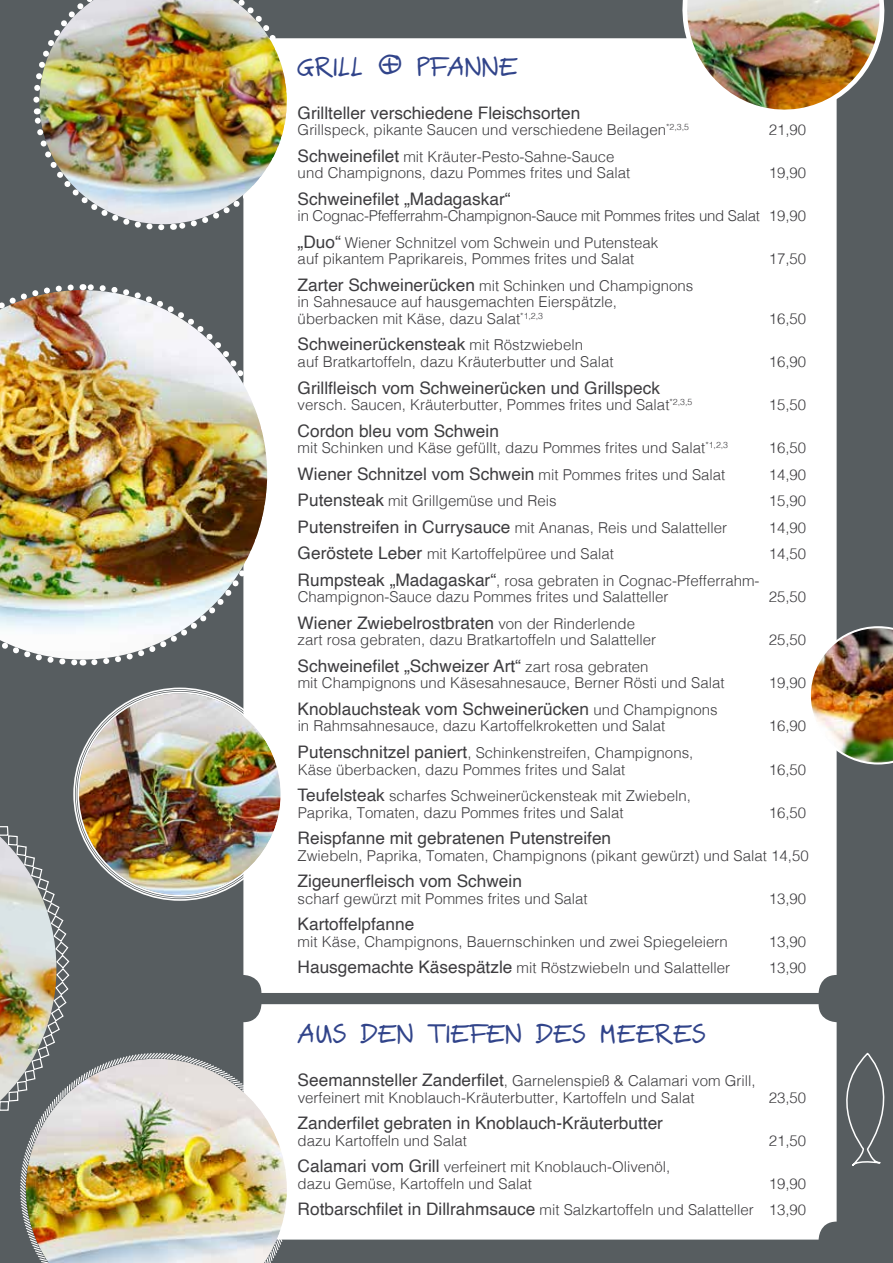
<style>
.page{position:relative;width:893px;height:1263px;background:#575d60}
.page>*{position:absolute;margin:0;border:0;box-sizing:border-box;transform-origin:0 0}
.t1{font:500 27px "STREICHHAND";color:#31448a}
.t2{font:17.25px "Helvetica";color:#3e3d40}
.t3{font:300 15px/16.5px "Helvetica";color:#3e3d40}
.t4{font:300 15px/26.5px "Helvetica";letter-spacing:-.02em;color:#3e3d40}
.s1{font-weight:400;font-size:17.25px}
.s2{font-weight:300;font-size:15px}
</style>
<div class="page">
<img style="left:0;top:826px;width:70px;height:285px">
<div style="left:243px;top:38px;width:594px;height:955px;background:#fff;border-radius:18px"></div>
<img style="left:0;top:281px;width:268px;height:388px">
<div style="left:243px;top:1004px;width:594px;height:235px;background:#fff;border-radius:18px"></div>
<img style="left:19px;top:1051px;width:275px;height:212px">
<img style="left:810px;top:626px;width:83px;height:138px">
<img style="left:672px;top:0;width:213px;height:119px">
<img style="left:33px;top:0;width:263px;height:233px">
<img style="left:79px;top:693px;width:202px;height:202px;border-radius:101px">
<svg style="left:836px;top:1051px;width:49px;height:119px"></svg>
<h1 class="t1" style="left:298px;top:50px;width:222px">GRILL &amp; PFANNE</h1>
<p class="t2" style="left:298px;top:99px;width:284px">Grillteller verschiedene Fleischsorten</p>
<p class="t3" style="left:298px;top:121px;width:393px">Grillspeck, pikante Saucen und verschiedene Beilagen<sup>*2,3,5</sup></p>
<p class="t3" style="left:769px;top:121px;width:39px">21,90</p>
<p class="t3" style="left:298px;top:147px;width:334px"><span class="s1">Schweinefilet</span> mit Kräuter-Pesto-Sahne-Sauce und Champignons, dazu Pommes frites und Salat</p>
<p class="t3" style="left:769px;top:164px;width:39px">19,90</p>
<p class="t2" style="left:298px;top:185px;width:214px">Schweinefilet „Madagaskar“</p>
<p class="t4" style="left:298px;top:202px;width:510px">in Cognac-Pfefferrahm-Champignon-Sauce mit Pommes frites und Salat 19,90 <span class="s1">„Duo“</span> Wiener Schnitzel vom Schwein und Putensteak</p>
<p class="t3" style="left:298px;top:250px;width:338px">auf pikantem Paprikareis, Pommes frites und Salat</p>
<p class="t3" style="left:769px;top:250px;width:39px">17,50</p>
<p class="t3" style="left:298px;top:276px;width:397px"><span class="s1">Zarter Schweinerücken</span> mit Schinken und Champignons in Sahnesauce auf hausgemachten Eierspätzle, überbacken mit Käse, dazu Salat<sup>*1,2,3</sup></p>
<p class="t3" style="left:769px;top:309px;width:39px">16,50</p>
<p class="t2" style="left:298px;top:331px;width:287px">Schweinerückensteak <span class="s2">mit Röstzwiebeln</span></p>
<p class="t3" style="left:298px;top:352px;width:317px">auf Bratkartoffeln, dazu Kräuterbutter und Salat</p>
<p class="t3" style="left:769px;top:352px;width:39px">16,90</p>
<p class="t2" style="left:298px;top:374px;width:364px">Grillfleisch vom Schweinerücken und Grillspeck</p>
<p class="t3" style="left:298px;top:395px;width:396px">versch. Saucen, Kräuterbutter, Pommes frites und Salat<sup>*2,3,5</sup></p>
<p class="t3" style="left:769px;top:395px;width:39px">15,50</p>
<p class="t2" style="left:298px;top:417px;width:203px">Cordon bleu vom Schwein</p>
<p class="t3" style="left:298px;top:438px;width:432px">mit Schinken und Käse gefüllt, dazu Pommes frites und Salat<sup>*1,2,3</sup></p>
<p class="t3" style="left:769px;top:438px;width:39px">16,50</p>
<p class="t2" style="left:298px;top:460px;width:429px">Wiener Schnitzel vom Schwein <span class="s2">mit Pommes frites und Salat</span></p>
<p class="t3" style="left:769px;top:465px;width:39px">14,90</p>
<p class="t3" style="left:298px;top:491px;width:260px"><span class="s1">Putensteak</span> mit Grillgemüse und Reis</p>
<p class="t3" style="left:769px;top:491px;width:39px">15,90</p>
<p class="t3" style="left:298px;top:518px;width:431px"><span class="s1">Putenstreifen in Currysauce</span> mit Ananas, Reis und Salatteller</p>
<p class="t3" style="left:769px;top:518px;width:39px">14,90</p>
<p class="t3" style="left:298px;top:545px;width:318px"><span class="s1">Geröstete Leber</span> mit Kartoffelpüree und Salat</p>
<p class="t3" style="left:769px;top:545px;width:39px">14,50</p>
<p class="t3" style="left:298px;top:571px;width:463px"><span class="s1">Rumpsteak „Madagaskar“</span>, rosa gebraten in Cognac-Pfefferrahm-<br>Champignon-Sauce dazu Pommes frites und Salatteller</p>
<p class="t3" style="left:769px;top:588px;width:39px">25,50</p>
<p class="t2" style="left:298px;top:609px;width:339px">Wiener Zwiebelrostbraten <span class="s2">von der Rinderlende</span></p>
<p class="t3" style="left:298px;top:631px;width:360px">zart rosa gebraten, dazu Bratkartoffeln und Salatteller</p>
<p class="t3" style="left:769px;top:631px;width:39px">25,50</p>
<p class="t2" style="left:298px;top:652px;width:352px">Schweinefilet „Schweizer Art“ <span class="s2">zart rosa gebraten</span></p>
<p class="t3" style="left:298px;top:674px;width:428px">mit Champignons und Käsesahnesauce, Berner Rösti und Salat</p>
<p class="t3" style="left:769px;top:674px;width:39px">19,90</p>
<p class="t2" style="left:298px;top:696px;width:421px">Knoblauchsteak vom Schweinerücken <span class="s2">und Champignons</span></p>
<p class="t3" style="left:298px;top:717px;width:369px">in Rahmsahnesauce, dazu Kartoffelkroketten und Salat</p>
<p class="t3" style="left:769px;top:717px;width:39px">16,90</p>
<p class="t3" style="left:298px;top:743px;width:397px"><span class="s1">Putenschnitzel paniert</span>, Schinkenstreifen, Champignons,<br>Käse überbacken, dazu Pommes frites und Salat</p>
<p class="t3" style="left:769px;top:760px;width:39px">16,50</p>
<p class="t3" style="left:298px;top:786px;width:395px"><span class="s1">Teufelsteak</span> scharfes Schweinerückensteak mit Zwiebeln,<br>Paprika, Tomaten, dazu Pommes frites und Salat</p>
<p class="t3" style="left:769px;top:803px;width:39px">16,50</p>
<p class="t2" style="left:298px;top:825px;width:315px">Reispfanne mit gebratenen Putenstreifen</p>
<p class="t3" style="left:298px;top:846px;width:512px">Zwiebeln, Paprika, Tomaten, Champignons (pikant gewürzt) und Salat 14,50</p>
<p class="t2" style="left:298px;top:868px;width:226px">Zigeunerfleisch vom Schwein</p>
<p class="t3" style="left:298px;top:889px;width:292px">scharf gewürzt mit Pommes frites und Salat</p>
<p class="t3" style="left:769px;top:889px;width:39px">13,90</p>
<p class="t2" style="left:298px;top:911px;width:118px">Kartoffelpfanne</p>
<p class="t3" style="left:298px;top:932px;width:432px">mit Käse, Champignons, Bauernschinken und zwei Spiegeleiern</p>
<p class="t3" style="left:769px;top:932px;width:39px">13,90</p>
<p class="t3" style="left:298px;top:959px;width:434px"><span class="s1">Hausgemachte Käsespätzle</span> mit Röstzwiebeln und Salatteller</p>
<p class="t3" style="left:769px;top:959px;width:39px">13,90</p>
<h1 class="t1" style="left:298px;top:1018px;width:411px">AUS DEN TIEFEN DES MEERES</h1>
<p class="t3" style="left:298px;top:1072px;width:459px"><span class="s1">Seemannsteller Zanderfilet</span>, Garnelenspieß &amp; Calamari vom Grill, verfeinert mit Knoblauch-Kräuterbutter, Kartoffeln und Salat</p>
<p class="t3" style="left:769px;top:1088px;width:39px">23,50</p>
<p class="t2" style="left:298px;top:1110px;width:367px">Zanderfilet gebraten in Knoblauch-Kräuterbutter</p>
<p class="t3" style="left:298px;top:1131px;width:171px">dazu Kartoffeln und Salat</p>
<p class="t3" style="left:769px;top:1131px;width:39px">21,50</p>
<p class="t3" style="left:298px;top:1158px;width:374px"><span class="s1">Calamari vom Grill</span> verfeinert mit Knoblauch-Olivenöl, dazu Gemüse, Kartoffeln und Salat</p>
<p class="t3" style="left:298px;top:1169px;width:510px;line-height:26.5px;text-align:right">19,90<br><span class="s1">Rotbarschfilet in Dillrahmsauce</span> mit Salzkartoffeln und Salatteller 13,90</p>
</div>
